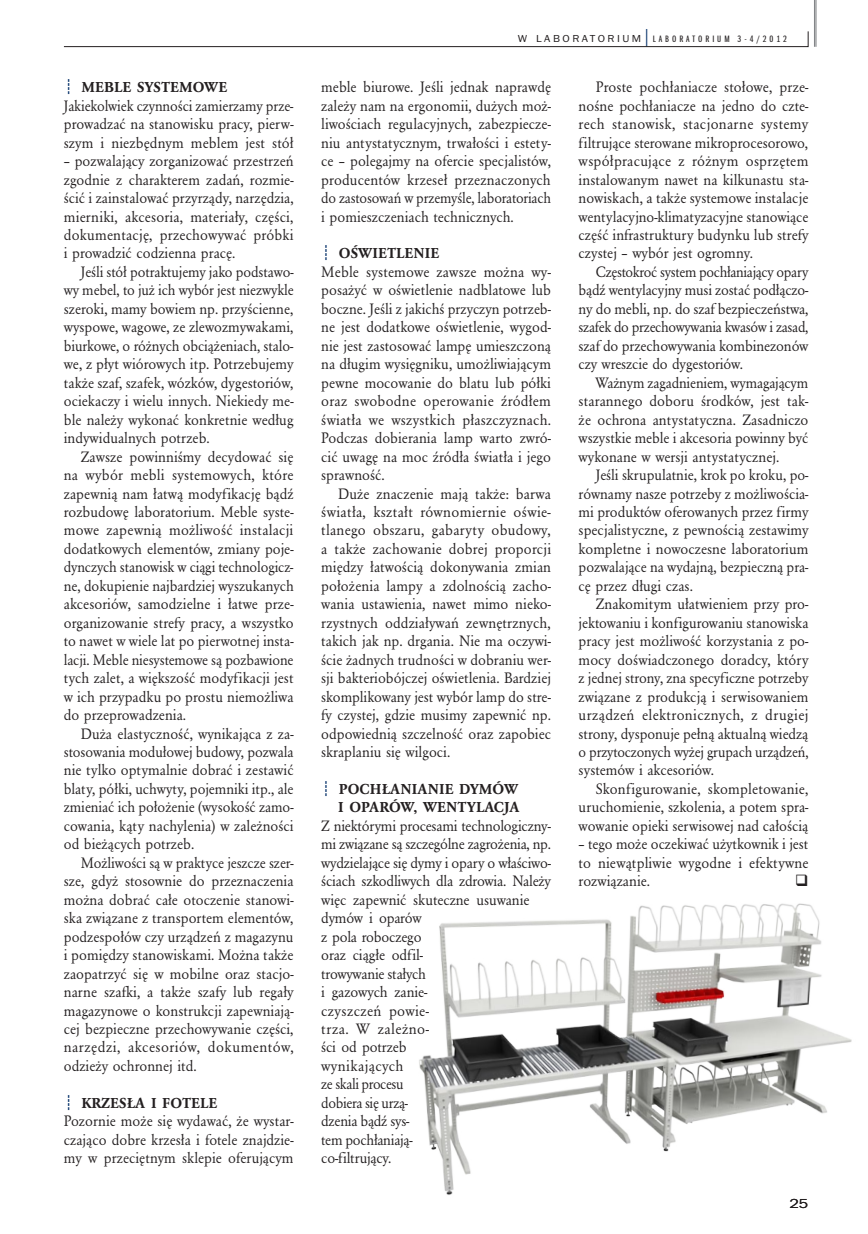
<style>
.page{position:relative;width:868px;height:1234px;background:#fff}
.page>*{position:absolute;margin:0;border:0;box-sizing:border-box;transform-origin:0 0}
.t1{font:15.75px/18.5px "URW Garamond TCE";letter-spacing:.005em;color:#231f20;text-align:justify;scale:.95 1}
.t2{font:15.75px/18.5px "URW Garamond TCE";letter-spacing:.005em;color:#231f20;text-align:justify;scale:.94 1}
.t3{font:15.75px/18.5px "URW Garamond TCE";letter-spacing:.005em;color:#231f20;text-align:justify;scale:.93 1}
.t4{font:700 15px/18.5px "URW Garamond TCE";letter-spacing:.005em;color:#231f20}
.t5{font:13.5px "Franklin Got URWTCE Boo";color:#231f20;scale:1.2 1}
.t6{font:9.6px "Franklin Got URWDCE Boo Ext Com";letter-spacing:.245em;color:#231f20;scale:1.25 1}
.s1{font-family:"Franklin Got URWTCE Boo";font-size:10.5px}
.s2{font-family:"Franklin Got URWTCE Boo";font-size:21px;color:#002d66}
</style>
<div class="page">
<hr style="left:814px;top:0;width:1px;height:47px;background:#808285">
<hr style="left:815px;top:0;width:1px;height:47px;background:#808285">
<svg style="left:64px;top:31px;width:744px;height:16px"></svg>
<img style="left:419px;top:903px;width:433px;height:292px">
<p class="t4" style="left:81px;top:78px;width:147px">MEBLE SYSTEM OWE</p>
<p class="t3" style="left:64px;top:96px;width:248px">Jakiekolwiek czynności zamierzamy prze&shy;prowadzać na stanowisku pracy, pierw&shy;szym i niezbędnym meblem jest stół</p>
<p class="t1" style="left:64px;top:152px;width:243px">– pozwalający zorganizować przestrzeń zgodnie z charakterem zadań, rozmie&shy;ścić i zainstalować przyrządy, narzędzia, mierniki, akcesoria, materiały, części, dokumentację, przechowywać próbki i prowadzić codzienna pracę.</p>
<p class="t2" style="left:64px;top:262px;width:246px;text-indent:17px">Jeśli stół potraktujemy jako podstawo&shy;wy mebel, to już ich wybór jest niezwykle szeroki, mamy bowiem np. przyścienne, wyspowe, wagowe, ze zlewozmywakami, biurkowe, o różnych obciążeniach, stalo&shy;we, z płyt wiórowych itp. Potrzebujemy także szaf, szafek, wózków, dygestoriów, ociekaczy i wielu innych. Niekiedy me&shy;ble należy wykonać konkretnie według indywidualnych potrzeb.</p>
<p class="t1" style="left:64px;top:447px;width:243px;text-indent:17px">Zawsze powinniśmy decydować się na wybór mebli systemowych, które zapewnią nam łatwą modyfikację bądź rozbudowę laboratorium. Meble syste&shy;mowe zapewnią możliwość instalacji dodatkowych elementów, zmiany poje&shy;dynczych stanowisk w ciągi technologicz&shy;ne, dokupienie najbardziej wyszukanych akcesoriów, samodzielne i łatwe prze&shy;organizowanie strefy pracy, a wszystko to nawet w wiele lat po pierwotnej insta&shy;lacji. Meble niesystemowe są pozbawione tych zalet, a większość modyfikacji jest w ich przypadku po prostu niemożliwa do przeprowadzenia.</p>
<p class="t1" style="left:64px;top:724px;width:243px;text-indent:17px">Duża elastyczność, wynikająca z za&shy;stosowania modułowej budowy, pozwala nie tylko optymalnie dobrać i zestawić blaty, półki, uchwyty, pojemniki itp., ale zmieniać ich położenie (wysokość zamo&shy;cowania, kąty nachylenia) w zależności od bieżących potrzeb.</p>
<p class="t2" style="left:64px;top:853px;width:246px;text-indent:17px">Możliwości są w praktyce jeszcze szer&shy;sze, gdyż stosownie do przeznaczenia można dobrać całe otoczenie stanowi&shy;ska związane z transportem elementów, podzespołów czy urządzeń z magazynu i pomiędzy stanowiskami. Można także zaopatrzyć się w mobilne oraz stacjo&shy;narne szafki, a także szafy lub regały magazynowe o konstrukcji zapewniają&shy;cej bezpieczne przechowywanie części, narzędzi, akcesoriów, dokumentów, odzieży ochronnej itd.</p>
<p class="t4" style="left:81px;top:1093px;width:137px">KRZESŁA I FOTELE</p>
<p class="t1" style="left:64px;top:1111px;width:243px">Pozornie może się wydawać, że wystar&shy;czająco dobre krzesła i fotele znajdzie&shy;my w przeciętnym sklepie oferującym</p>
<p class="t6" style="left:517px;top:33px;width:217px"><span class="s1">W LABORATORIUM</span><span class="s2">|</span> LABORATORIUM 3-4/2012</p>
<p class="t1" style="left:321px;top:78px;width:243px">meble biurowe. Jeśli jednak naprawdę zależy nam na ergonomii, dużych moż&shy;liwościach regulacyjnych, zabezpiecze&shy;niu antystatycznym, trwałości i estety&shy;ce – polegajmy na ofercie specjalistów, producentów krzeseł przeznaczonych do zastosowań w przemyśle, laboratoriach i pomieszczeniach technicznych.</p>
<p class="t4" style="left:339px;top:244px;width:102px">OŚWIETLENIE</p>
<p class="t1" style="left:321px;top:262px;width:243px">Meble systemowe zawsze można wy&shy;posażyć w oświetlenie nadblatowe lub boczne. Jeśli z jakichś przyczyn potrzeb&shy;ne jest dodatkowe oświetlenie, wygod&shy;nie jest zastosować lampę umieszczoną na długim wysięgniku, umożliwiającym pewne mocowanie do blatu lub półki oraz swobodne operowanie źródłem światła we wszystkich płaszczyznach.<br>Podczas dobierania lamp warto zwró&shy;cić uwagę na moc źródła światła i jego sprawność.</p>
<p class="t1" style="left:321px;top:484px;width:243px;text-indent:17px">Duże znaczenie mają także: barwa światła, kształt równomiernie oświe&shy;tlanego obszaru, gabaryty obudowy, a także zachowanie dobrej proporcji między łatwością dokonywania zmian położenia lampy a zdolnością zacho&shy;wania ustawienia, nawet mimo nieko&shy;rzystnych oddziaływań zewnętrznych, takich jak np. drgania. Nie ma oczywi&shy;ście żadnych trudności w dobraniu wer&shy;sji bakteriobójczej oświetlenia. Bardziej skomplikowany jest wybór lamp do stre&shy;fy czystej, gdzie musimy zapewnić np. odpowiednią szczelność oraz zapobiec skraplaniu się wilgoci.</p>
<p class="t4" style="left:338px;top:779px;width:183px">POCHŁANIANIE DYMÓW<br>I OPARÓW, WENTYLACJA</p>
<p class="t1" style="left:321px;top:816px;width:243px;text-align:left">Z niektórymi procesami technologiczny&shy;mi związane są szczególne zagrożenia, np. wydzielające się dymy i opary o właściwo&shy;ściach szkodliwych dla zdrowia. Należy więc zapewnić skuteczne usuwanie dymów i oparów<br>z pola roboczego<br>oraz ciągłe odfil-<br>trowywanie stałych<br>i gazowych zanie-<br>czyszczeń powie-<br>trza. W zależno-<br>ści od potrzeb<br>wynikających<br>ze skali procesu<br>dobiera się urzą-<br>dzenia bądź sys-<br>tem pochłaniają-<br>co-filtrujący.</p>
<p class="t1" style="left:578px;top:78px;width:243px;text-indent:17px">Proste pochłaniacze stołowe, prze&shy;nośne pochłaniacze na jedno do czte&shy;rech stanowisk, stacjonarne systemy filtrujące sterowane mikroprocesorowo, współpracujące z różnym osprzętem instalowanym nawet na kilkunastu sta&shy;nowiskach, a także systemowe instalacje wentylacyjno-klimatyzacyjne stanowiące część infrastruktury budynku lub strefy czystej – wybór jest ogromny.</p>
<p class="t3" style="left:578px;top:262px;width:248px;text-indent:17px">Częstokroć system pochłaniający opary bądź wentylacyjny musi zostać podłączo&shy;ny do mebli, np. do szaf bezpieczeństwa, szafek do przechowywania kwasów i zasad, szaf do przechowywania kombinezonów czy wreszcie do dygestoriów.</p>
<p class="t3" style="left:578px;top:373px;width:248px;text-indent:17px">Ważnym zagadnieniem, wymagającym starannego doboru środków, jest tak&shy;że ochrona antystatyczna. Zasadniczo wszystkie meble i akcesoria powinny być wykonane w wersji antystatycznej.</p>
<p class="t2" style="left:578px;top:465px;width:246px;text-indent:17px">Jeśli skrupulatnie, krok po kroku, po&shy;równamy nasze potrzeby z możliwościa&shy;mi produktów oferowanych przez firmy specjalistyczne, z pewnością zestawimy kompletne i nowoczesne laboratorium pozwalające na wydajną, bezpieczną pra&shy;cę przez długi czas.</p>
<p class="t1" style="left:578px;top:594px;width:243px;text-indent:17px">Znakomitym ułatwieniem przy pro&shy;jektowaniu i konfigurowaniu stanowiska pracy jest możliwość korzystania z po&shy;mocy doświadczonego doradcy, który z jednej strony, zna specyficzne potrzeby związane z produkcją i serwisowaniem urządzeń elektronicznych, z drugiej strony, dysponuje pełną aktualną wiedzą o przytoczonych wyżej grupach urządzeń, systemów i akcesoriów.</p>
<p class="t1" style="left:578px;top:779px;width:243px;text-indent:17px">Skonfigurowanie, skompletowanie, uruchomienie, szkolenia, a potem spra&shy;wowanie opieki serwisowej nad całością</p>
<p class="t2" style="left:578px;top:834px;width:246px">– tego może oczekiwać użytkownik i jest to niewątpliwie wygodne i efektywne rozwiązanie.</p>
<p class="t5" style="left:789px;top:1195px;width:17px">25</p>
</div>
